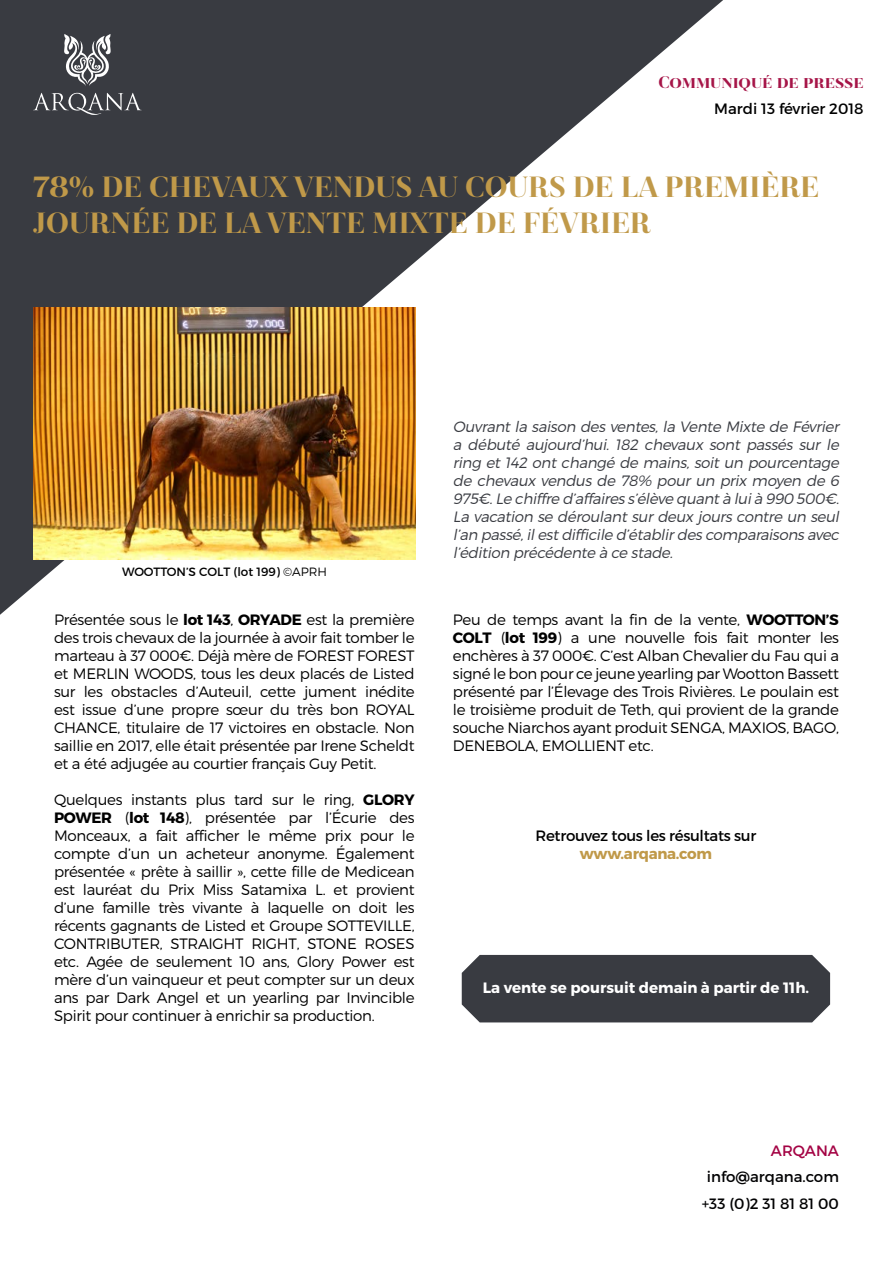
<style>
.page{position:relative;width:893px;height:1263px;background:#fff}
.page>*{position:absolute;margin:0;border:0;box-sizing:border-box;transform-origin:0 0}
.t1{font:900 31.5px/36px "Revista";color:#c09949}
.t2{font:900 18px "Revista";color:#a61548}
.t3{font:300 15px/18px "Montserrat";letter-spacing:-.02em;color:#000;text-align:justify}
.t4{font:italic 300 15px/18px "Montserrat";letter-spacing:-.02em;color:#393b41;text-align:justify}
.t5{font:700 15px "Montserrat";color:#fff}
.t6{font:15px/26.5px "Montserrat";color:#020203;text-align:center}
.t7{font:15px "Montserrat";letter-spacing:-.02em;color:#000}
.t8{font:15px "Montserrat";color:#000}
.t9{font:700 15px "Montserrat";letter-spacing:-.02em;color:#c09949}
.t10{font:15px "Montserrat";color:#a40344}
.t11{font:12px "Montserrat";color:#000}
.s1{font-weight:300}
.s2{font-weight:700}
</style>
<div class="page">
<svg style="left:0;top:0;width:723px;height:615px"></svg>
<svg style="left:64px;top:34px;width:47px;height:52px"></svg>
<svg style="left:33px;top:93px;width:109px;height:22px;background:#5c5e63"></svg>
<img style="left:33px;top:307px;width:383px;height:252px">
<div style="left:462px;top:955px;width:368px;height:67px;background:#393b41"></div>
<p class="t2" style="left:658px;top:72px;width:207px">Communiqué de presse</p>
<p class="t8" style="left:714px;top:100px;width:151px">Mardi 13 février 2018</p>
<h1 class="t1" style="left:33px;top:171px;width:787px">78% DE CHEVAUX VENDUS AU COURS DE LA PREMIÈRE<br>JOURNÉE DE LA VENTE MIXTE DE FÉVRIER</h1>
<p class="t11" style="left:122px;top:564px;width:206px">WOOTTON’S COLT (lot 199) <span class="s1">©APRH</span></p>
<p class="t3" style="left:54px;top:610px;width:362px">Présentée sous le <span class="s2">lot 143</span>, <span class="s2">ORYADE</span> est la première des trois chevaux de la journée à avoir fait tomber le marteau à 37 000€. Déjà mère de FOREST FOREST et MERLIN WOODS, tous les deux placés de Listed sur les obstacles d’Auteuil, cette jument inédite est issue d’une propre sœur du très bon ROYAL CHANCE, titulaire de 17 victoires en obstacle. Non saillie en 2017, elle était présentée par Irene Scheldt et a été adjugée au courtier français Guy Petit.</p>
<p class="t3" style="left:54px;top:790px;width:362px">Quelques instants plus tard sur le ring, <span class="s2">GLORY POWER</span> (<span class="s2">lot 148</span>), présentée par l’Écurie des Monceaux, a fait afficher le même prix pour le compte d’un un acheteur anonyme. Également présentée « prête à saillir », cette fille de Medicean est lauréat du Prix Miss Satamixa L. et provient d’une famille très vivante à laquelle on doit les récents gagnants de Listed et Groupe SOTTEVILLE, CONTRIBUTER, STRAIGHT RIGHT, STONE ROSES etc. Agée de seulement 10 ans, Glory Power est mère d’un vainqueur et peut compter sur un deux ans par Dark Angel et un yearling par Invincible Spirit pour continuer à enrichir sa production.</p>
<p class="t4" style="left:453px;top:417px;width:391px">Ouvrant la saison des ventes, la Vente Mixte de Février a débuté aujourd’hui. 182 chevaux sont passés sur le ring et 142 ont changé de mains, soit un pourcentage de chevaux vendus de 78% pour un prix moyen de 6<br>975€.Le chiffre d’affaires s’élève quantà luià 990 500€.<br>La vacation se déroulant sur deux jours contre un seul l’an passé,ilestdifficile d’établirdes comparaisons avec l’édition précédente à ce stade.</p>
<p class="t3" style="left:453px;top:610px;width:388px">Peu de temps avant la fin de la vente, <span class="s2">WOOTTON’S COLT</span> (<span class="s2">lot 199</span>) a une nouvelle fois fait monter les enchères à 37 000€. C’est Alban Chevalier du Fau qui a signé le bon pour ce jeune yearling par Wootton Bassett présenté par l’Élevage des Trois Rivières. Le poulain est le troisième produit de Teth, qui provient de la grande souche Niarchos ayant produit SENGA, MAXIOS, BAGO, DENEBOLA, EMOLLIENT etc.</p>
<p class="t7" style="left:536px;top:826px;width:222px">Retrouvez tous les résultats sur</p>
<p class="t9" style="left:580px;top:844px;width:134px">www.arqana.com</p>
<p class="t5" style="left:483px;top:979px;width:328px">La vente se poursuit demain à partir de 11h.</p>
<p class="t10" style="left:771px;top:1141px;width:70px">ARQANA</p>
<p class="t6" style="left:702px;top:1164px;width:139px">info@arqana.com +33 (0)2 31 81 81 00</p>
</div>
